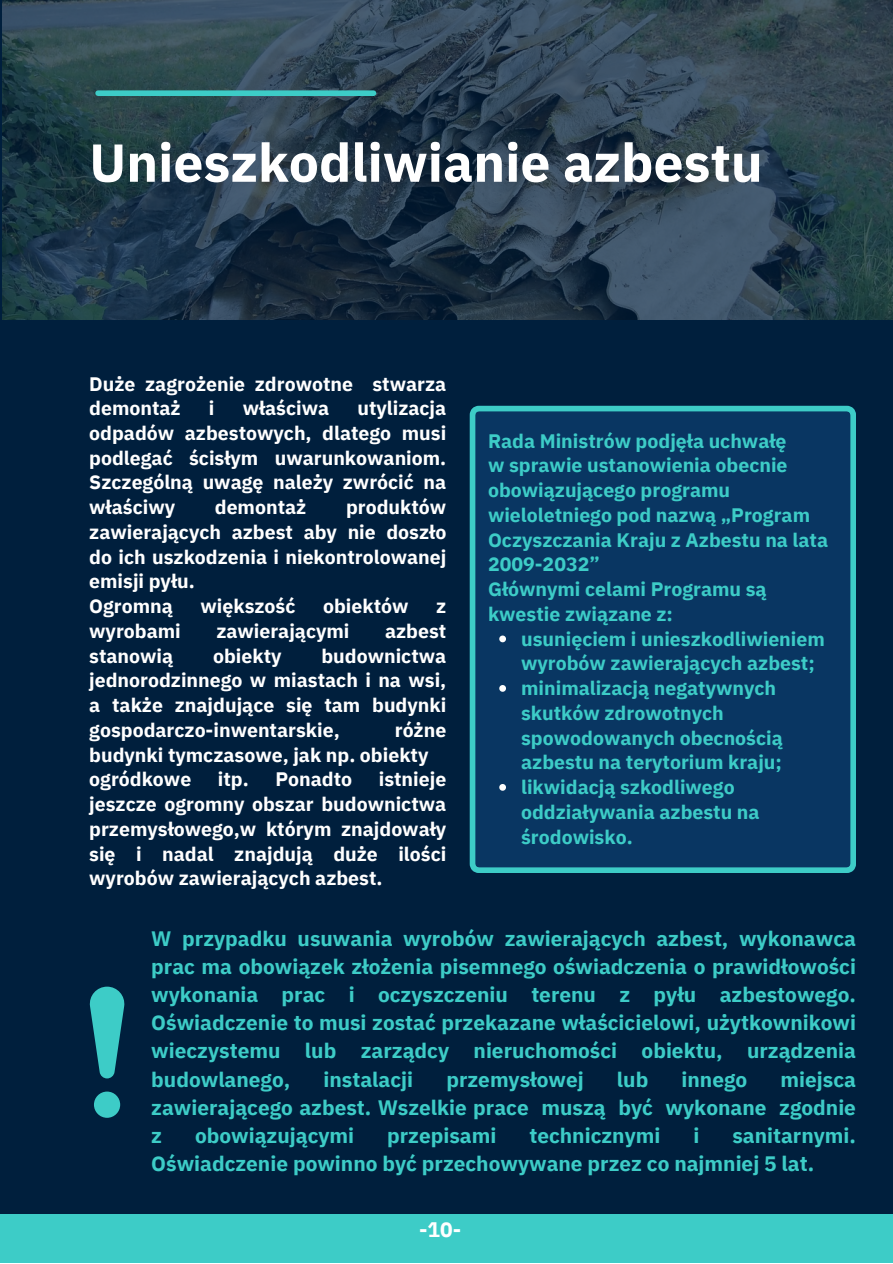
<style>
.page{position:relative;width:893px;height:1264px;background:#fff}
.page>*{position:absolute;margin:0;border:0;box-sizing:border-box;transform-origin:0 0}
.t1{font:700 53.4px "IBM Plex Sans";color:#fff}
.t2{font:700 21px "IBM Plex Sans";color:#fff}
.t3{font:700 20.85px/28px "IBM Plex Sans";color:#3dccc7;text-align:justify}
.t4{font:700 19.5px/24.8px "IBM Plex Sans";color:#fff;text-align:justify}
.t5{font:700 19.5px/24.8px "IBM Plex Sans";color:#3dccc7}
</style>
<div class="page">
<div style="left:0;top:0;width:892px;height:1262px;background:#001f3d"></div>
<div style="left:0;top:1214px;width:892px;height:48px;background:#3dccc7"></div>
<img style="left:2px;top:0;width:890px;height:319px">
<div style="left:98px;top:90px;width:275px;height:6px;background:#3dccc7"></div>
<div style="left:469px;top:406px;width:386px;height:466px;background:#093662"></div>
<svg style="left:90px;top:986px;width:34px;height:92px"></svg>
<div style="left:94px;top:1091px;width:26px;height:26px;background:#3dccc7;border-radius:50%"></div>
<svg style="left:499px;top:635px;width:7px;height:7px"></svg>
<svg style="left:499px;top:685px;width:7px;height:6px"></svg>
<svg style="left:499px;top:784px;width:7px;height:6px"></svg>
<p class="t1" style="left:89px;top:127px;width:675px">Unieszkodliwianie azbestu</p>
<p class="t4" style="left:89px;top:371px;width:358px">Duże zagrożenie zdrowotne stwarza demontaż</p>
<p class="t4" style="left:209px;top:395px;width:7px">i</p>
<p class="t4" style="left:243px;top:395px;width:88px">właściwa</p>
<p class="t4" style="left:89px;top:395px;width:358px;text-indent:268px">utylizacja odpadów azbestowych, dlatego musi podlegać ścisłym uwarunkowaniom.<br>Szczególną uwagę należy zwrócić na właściwy</p>
<p class="t4" style="left:89px;top:494px;width:358px;text-indent:257px">produktów zawierających azbest aby nie doszło do ich uszkodzenia i niekontrolowanej emisji pyłu.</p>
<p class="t4" style="left:89px;top:593px;width:85px">Ogromną</p>
<p class="t4" style="left:200px;top:593px;width:96px">większość</p>
<p class="t4" style="left:323px;top:593px;width:87px">obiektów</p>
<p class="t4" style="left:436px;top:593px;width:12px">z</p>
<p class="t4" style="left:89px;top:618px;width:93px">wyrobami</p>
<p class="t4" style="left:216px;top:618px;width:135px">zawierającymi</p>
<p class="t4" style="left:385px;top:618px;width:63px">azbest</p>
<p class="t4" style="left:89px;top:643px;width:85px">stanowią</p>
<p class="t4" style="left:213px;top:643px;width:70px">obiekty</p>
<p class="t4" style="left:215px;top:494px;width:93px">demontaż</p>
<p class="t4" style="left:89px;top:643px;width:358px;text-indent:232px">budownictwa jednorodzinnego w miastach i na wsi, a także znajdujące się tam budynki gospodarczo-inwentarskie,</p>
<p class="t4" style="left:89px;top:717px;width:358px;text-indent:305px">różne budynki tymczasowe, jak np. obiekty</p>
<p class="t4" style="left:89px;top:766px;width:103px">ogródkowe</p>
<p class="t4" style="left:218px;top:766px;width:32px">itp.</p>
<p class="t4" style="left:275px;top:766px;width:78px">Ponadto</p>
<p class="t4" style="left:89px;top:766px;width:358px;text-indent:289px">istnieje jeszcze ogromny obszar budownictwa przemysłowego,w którym znajdowały się i nadal znajdują duże ilości wyrobów zawierających azbest.</p>
<p class="t5" style="left:488px;top:428px;width:300px">Rada Ministrów podjęła uchwałę</p>
<p class="t5" style="left:488px;top:453px;width:301px">w sprawie ustanowienia obecnie obowiązującego programu</p>
<p class="t5" style="left:488px;top:502px;width:341px">wieloletniego pod nazwą „Program<br>Oczyszczania Kraju z Azbestu na lata<br>2009-2032”</p>
<p class="t5" style="left:488px;top:576px;width:280px">Głównymi celami Programu są kwestie związane z:</p>
<p class="t5" style="left:521px;top:626px;width:305px">usunięciem i unieszkodliwieniem wyrobów zawierających azbest;</p>
<p class="t5" style="left:521px;top:675px;width:263px">minimalizacją negatywnych skutków zdrowotnych spowodowanych obecnością azbestu na terytorium kraju;</p>
<p class="t5" style="left:521px;top:774px;width:240px">likwidacją szkodliwego oddziaływania azbestu na środowisko.</p>
<p class="t3" style="left:151px;top:924px;width:706px">W przypadku usuwania wyrobów zawierających azbest, wykonawca prac ma obowiązek złożenia pisemnego oświadczenia o prawidłowości wykonania prac i oczyszczeniu terenu z pyłu azbestowego.<br>Oświadczenie to musi zostać przekazane właścicielowi, użytkownikowi wieczystemu lub zarządcy nieruchomości obiektu, urządzenia budowlanego,</p>
<p class="t3" style="left:151px;top:1064px;width:706px;text-indent:629px">miejsca zawierającego azbest. Wszelkie prace muszą być wykonane zgodnie z</p>
<p class="t3" style="left:323px;top:1064px;width:91px">instalacji</p>
<p class="t3" style="left:446px;top:1064px;width:139px">przemysłowej</p>
<p class="t3" style="left:617px;top:1064px;width:33px">lub</p>
<p class="t3" style="left:681px;top:1064px;width:67px">innego</p>
<p class="t3" style="left:151px;top:1120px;width:706px;text-indent:581px">sanitarnymi.<br>Oświadczenie powinno być przechowywane przez co najmniej 5 lat.</p>
<p class="t3" style="left:195px;top:1120px;width:160px">obowiązującymi</p>
<p class="t3" style="left:387px;top:1120px;width:111px">przepisami</p>
<p class="t3" style="left:529px;top:1120px;width:132px">technicznymi</p>
<p class="t3" style="left:693px;top:1120px;width:7px">i</p>
<p class="t2" style="left:423px;top:1212px;width:44px">-11-</p>
<p class="t2" style="left:419px;top:1214px;width:44px">-10-</p>
</div>
